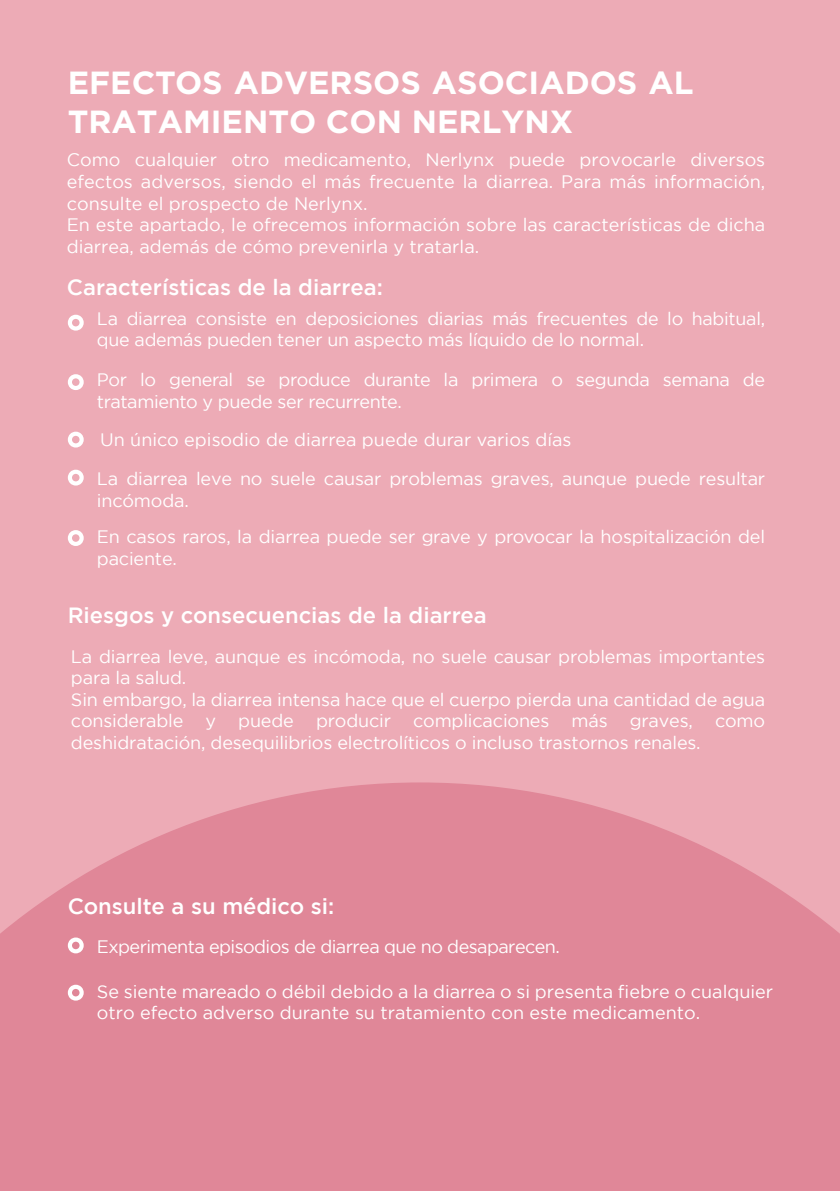
<style>
.page{position:relative;width:840px;height:1191px;background:#fff}
.page>*{position:absolute;margin:0;border:0;box-sizing:border-box;transform-origin:0 0}
.t1{font:700 32px/38.4px "Gotham";color:#fff}
.t2{font:500 22px "Gotham";color:#fff}
.t3{font:18px/21.6px "Gotham";letter-spacing:-.01em;color:#fff}
.t4{font:18px "Gotham";letter-spacing:-.03em;color:#fff}
</style>
<div class="page">
<div style="left:0;top:0;width:839px;height:1191px;background:#edabb6"></div>
<svg style="left:0;top:782px;width:839px;height:409px;background:#e18b9b"></svg>
<svg style="left:67px;top:314px;width:17px;height:17px"></svg>
<svg style="left:67px;top:374px;width:17px;height:16px"></svg>
<svg style="left:67px;top:431px;width:17px;height:17px"></svg>
<svg style="left:67px;top:469px;width:17px;height:17px"></svg>
<svg style="left:67px;top:530px;width:17px;height:16px"></svg>
<svg style="left:66px;top:935px;width:20px;height:19px"></svg>
<svg style="left:66px;top:982px;width:20px;height:20px"></svg>
<h1 class="t1" style="left:68px;top:63px;width:627px">EFECTOS ADVERSOS ASOCIADOS AL<br>TRATAMIENTO CON NERLYNX</h1>
<p class="t3" style="left:67px;top:149px;width:699px">Como cualquier otro medicamento, Nerlynx puede provocarle diversos efectos adversos, siendo el más frecuente la diarrea. Para más información, consulte el prospecto de Nerlynx.<br>En este apartado, le ofrecemos información sobre las características de dicha diarrea, además de cómo prevenirla y tratarla.</p>
<p class="t2" style="left:67px;top:274px;width:317px">Características de la diarrea:</p>
<p class="t3" style="left:97px;top:307px;width:669px">La diarrea consiste en deposiciones diarias más frecuentes de lo habitual, que además pueden tener un aspecto más líquido de lo normal.</p>
<p class="t3" style="left:97px;top:369px;width:669px">Por lo general se produce durante la primera o segunda semana de tratamiento y puede ser recurrente.</p>
<p class="t3" style="left:100px;top:429px;width:472px">Un único episodio de diarrea puede durar varios días</p>
<p class="t3" style="left:97px;top:468px;width:669px">La diarrea leve no suele causar problemas graves, aunque puede resultar incómoda.</p>
<p class="t3" style="left:97px;top:525px;width:669px">En casos raros, la diarrea puede ser grave y provocar la hospitalización del paciente.</p>
<p class="t2" style="left:68px;top:603px;width:420px">Riesgos y consecuencias de la diarrea</p>
<p class="t3" style="left:71px;top:645px;width:695px">La diarrea leve, aunque es incómoda, no suele causar problemas importantes para la salud.<br>Sin embargo, la diarrea intensa hace que el cuerpo pierda una cantidad de agua considerable y puede producir complicaciones más graves, como deshidratación, desequilibrios electrolíticos o incluso trastornos renales.</p>
<p class="t2" style="left:68px;top:894px;width:268px">Consulte a su médico si:</p>
<p class="t4" style="left:97px;top:936px;width:464px">Experimenta episodios de diarrea que no desaparecen.</p>
<p class="t3" style="left:97px;top:980px;width:677px">Se siente mareado o débil debido a la diarrea o si presenta fiebre o cualquier otro efecto adverso durante su tratamiento con este medicamento.</p>
</div>
